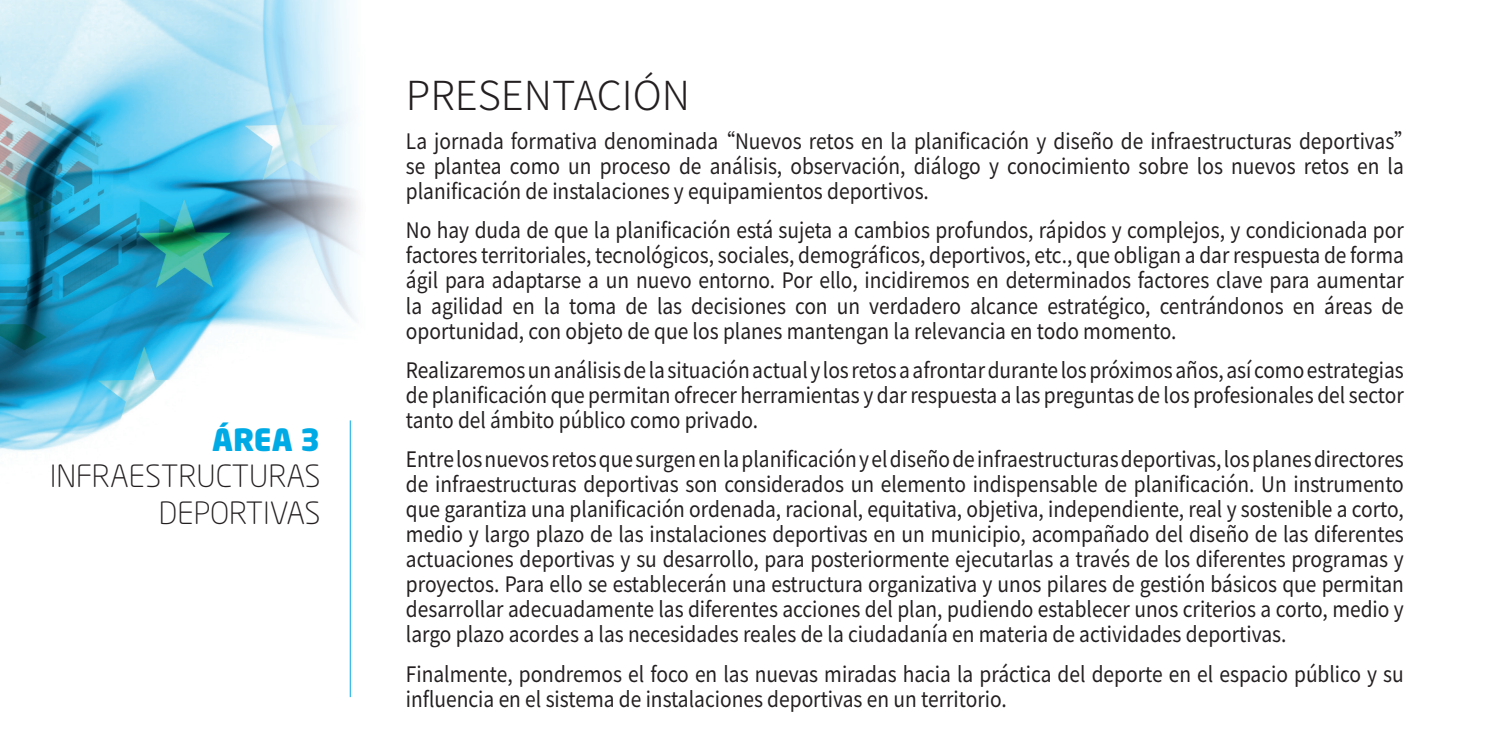
<style>
.page{position:relative;width:1489px;height:745px;background:#fff}
.page>*{position:absolute;margin:0;border:0;box-sizing:border-box;transform-origin:0 0}
.t1{font:300 40px "Noto Sans HK";color:#231f20}
.t2{font:300 30.25px/36.2px "Neo Sans Pro";color:#231f20;text-align:right}
.t3{font:900 30.25px "Neo Sans Pro";color:#00abe5}
.t4{font:21.25px/25px "Noto Sans HK";color:#231f20;text-align:justify;scale:.9 1}
</style>
<div class="page">
<img style="left:0;top:0;width:231px;height:451px">
<img style="left:231px;top:0;width:127px;height:483px">
<hr style="left:350px;top:420px;width:1px;height:276px;background:#00abe5">
<h2 class="t3" style="left:212px;top:419px;width:110px">ÁREA 3</h2>
<h2 class="t2" style="left:50px;top:457px;width:272px">INFRAESTRUCTURAS<br>DEPORTIVAS</h2>
<h1 class="t1" style="left:406px;top:73px;width:286px">PRESENTACIÓN</h1>
<p class="t4" style="left:406px;top:129px;width:1120px;text-align:left">La jornada formativa denominada “Nuevos retos en la planificación y diseño de infraestructuras deportivas” se plantea como un proceso de análisis, observación, diálogo y conocimiento sobre los nuevos retos en la planificación de instalaciones y equipamientos deportivos.</p>
<p class="t4" style="left:406px;top:218px;width:1110px">No hay duda de que la planificación está sujeta a cambios profundos, rápidos y complejos, y condicionada por factores territoriales, tecnológicos, sociales, demográficos, deportivos, etc., que obligan a dar respuesta de forma ágil para adaptarse a un nuevo entorno. Por ello, incidiremos en determinados factores clave para aumentar la agilidad en la toma de las decisiones con un verdadero alcance estratégico, centrándonos en áreas de oportunidad, con objeto de que los planes mantengan la relevancia en todo momento.</p>
<p class="t4" style="left:406px;top:357px;width:1110px">Realizaremos un análisis de la situación actual y los retos a afrontar durante los próximos años, así como estrategias de planificación que permitan ofrecer herramientas y dar respuesta a las preguntas de los profesionales del sector tanto del ámbito público como privado.</p>
<p class="t4" style="left:406px;top:447px;width:1110px">Entre los nuevos retos que surgen en la planificación y el diseño de infraestructuras deportivas, los planes directores de infraestructuras deportivas son considerados un elemento indispensable de planificación. Un instrumento que garantiza una planificación ordenada, racional, equitativa, objetiva, independiente, real y sostenible a corto, medio y largo plazo de las instalaciones deportivas en un municipio, acompañado del diseño de las diferentes actuaciones deportivas y su desarrollo, para posteriormente ejecutarlas a través de los diferentes programas y proyectos. Para ello se establecerán una estructura organizativa y unos pilares de gestión básicos que permitan desarrollar adecuadamente las diferentes acciones del plan, pudiendo establecer unos criterios a corto, medio y largo plazo acordes a las necesidades reales de la ciudadanía en materia de actividades deportivas.</p>
<p class="t4" style="left:406px;top:661px;width:1110px">Finalmente, pondremos el foco en las nuevas miradas hacia la práctica del deporte en el espacio público y su influencia en el sistema de instalaciones deportivas en un territorio.</p>
</div>
